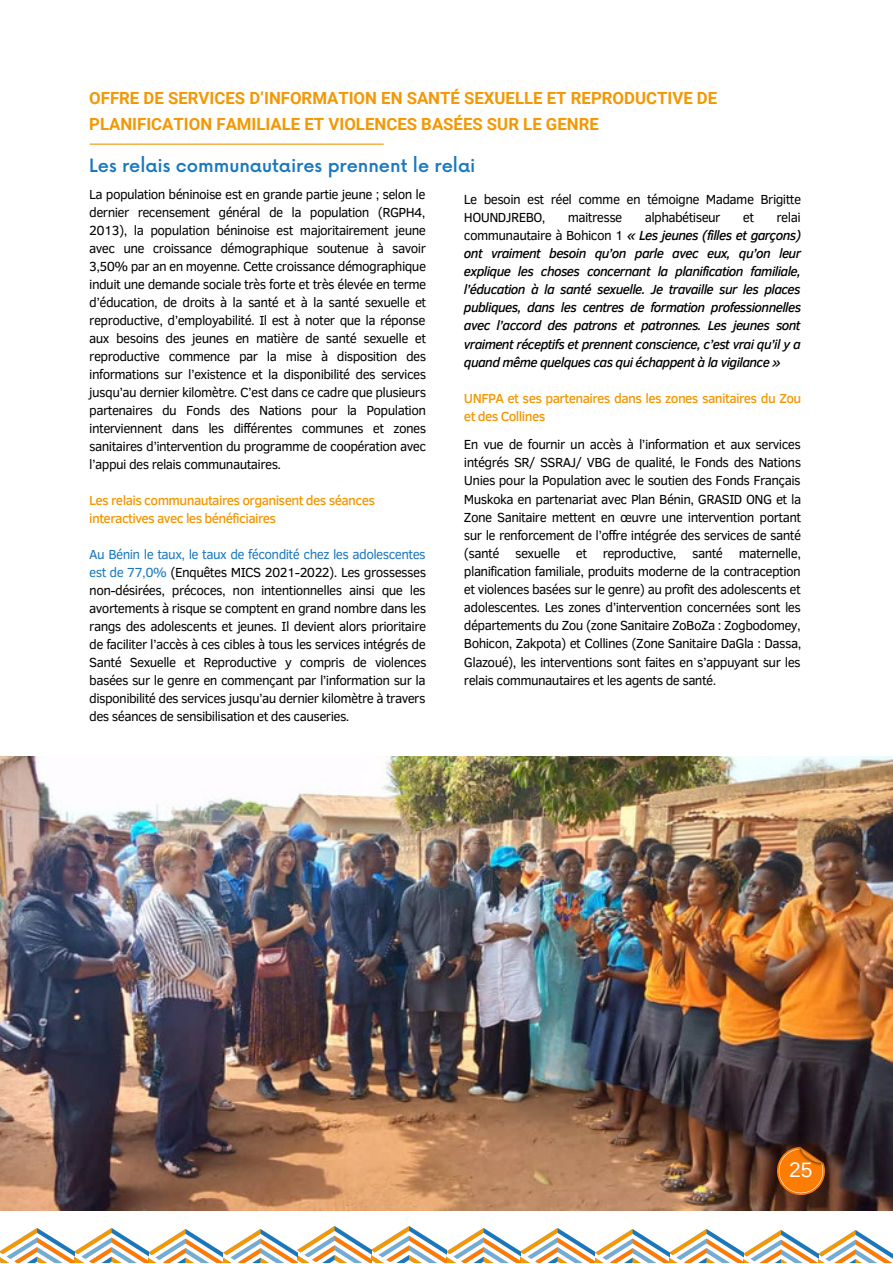
<style>
.page{position:relative;width:893px;height:1264px;background:#fff}
.page>*{position:absolute;margin:0;border:0;box-sizing:border-box;transform-origin:0 0}
.t1{font:21px "Arimo";color:#fff}
.t2{font:500 18px "Now";color:#1878be}
.t3{font:700 16.8px/25.8px "Roboto";color:#f39804}
.t4{font:13.5px/18px "Clear Sans";letter-spacing:-.045em;color:#000;text-align:justify}
.t5{font:italic 500 13.5px/18.1px "Clear Sans";letter-spacing:-.045em;color:#000;text-align:justify}
.t6{font:500 13.5px/18px "Clear Sans";letter-spacing:-.045em;color:#f39804}
.s1{color:#1878be}
.s2{font-weight:400;font-style:normal}
</style>
<div class="page">
<img style="left:0;top:1228px;width:297px;height:34px">
<img style="left:297px;top:1226px;width:149px;height:36px">
<img style="left:446px;top:1228px;width:446px;height:34px">
<img style="left:0;top:756px;width:892px;height:454px">
<img style="left:777px;top:1147px;width:47px;height:47px">
<hr style="left:90px;top:144px;width:293px;height:1px;background:#f39804">
<p class="t3" style="left:89px;top:85px;width:629px">OFFRE DE SERVICES D’INFORMATION EN SANTÉ SEXUELLE ET REPRODUCTIVE DE<br>PLANIFICATION FAMILIALE ET VIOLENCES BASÉES SUR LE GENRE</p>
<p class="t2" style="left:89px;top:156px;width:387px">Les relais communautaires prennent le relai</p>
<p class="t4" style="left:89px;top:185px;width:338px">La population béninoise est en grande partie jeune ; selon le dernier recensement général de la population (RGPH4, 2013), la population béninoise est majoritairement jeune avec une croissance démographique soutenue à savoir 3,50% par an en moyenne. Cette croissance démographique induit une demande sociale très forte et très élevée en terme d’éducation, de droits à la santé et à la santé sexuelle et reproductive, d’employabilité. Il est à noter que la réponse aux besoins des jeunes en matière de santé sexuelle et reproductive commence par la mise à disposition des informations sur l’existence et la disponibilité des services jusqu’au dernier kilomètre. C’est dans ce cadre que plusieurs partenaires du Fonds des Nations pour la Population interviennent dans les différentes communes et zones sanitaires d’intervention du programme de coopération avec l’appui des relais communautaires.</p>
<p class="t6" style="left:89px;top:491px;width:287px">Les relais communautaires organisent des séances interactives avec les bénéficiaires</p>
<p class="t4" style="left:89px;top:545px;width:339px"><span class="s1">Au Bénin le taux, le taux de fécondité chez les adolescentes est de 77,0%</span> (Enquêtes MICS 2021-2022). Les grossesses non-désirées, précoces, non intentionnelles ainsi que les avortements à risque se comptent en grand nombre dans les rangs des adolescents et jeunes. Il devient alors prioritaire de faciliter l’accès à ces cibles à tous les services intégrés de Santé Sexuelle et Reproductive y compris de violences basées sur le genre en commençant par l’information sur la disponibilité des services jusqu’au dernier kilomètre à travers des séances de sensibilisation et des causeries.</p>
<p class="t4" style="left:464px;top:189px;width:339px">Le besoin est réel comme en témoigne Madame Brigitte<br>HOUNDJREBO,</p>
<p class="t4" style="left:567px;top:207px;width:56px">maitresse</p>
<p class="t4" style="left:644px;top:207px;width:77px">alphabétiseur</p>
<p class="t4" style="left:742px;top:207px;width:13px">et</p>
<p class="t5" style="left:464px;top:207px;width:339px;text-indent:312px"><span class="s2">relai communautaire à Bohicon 1</span> « Les jeunes (filles et garçons) ont vraiment besoin qu’on parle avec eux, qu’on leur explique les choses concernant la planification familiale, l’éducation à la santé sexuelle. Je travaille sur les places publiques, dans les centres de formation professionnelles avec l’accord des patrons et patronnes. Les jeunes sont vraiment réceptifs et prennent conscience, c’est vrai qu’il y a quand même quelques cas qui échappent à la vigilance »</p>
<p class="t6" style="left:464px;top:388px;width:339px">UNFPA et ses partenaires dans les zones sanitaires du Zou et des Collines</p>
<p class="t4" style="left:464px;top:434px;width:339px">En vue de fournir un accès à l’information et aux services intégrés SR/ SSRAJ/ VBG de qualité, le Fonds des Nations Unies pour la Population avec le soutien des Fonds Français Muskoka en partenariat avec Plan Bénin, GRASID ONG et la Zone Sanitaire mettent en œuvre une intervention portant sur le renforcement de l’offre intégrée des services de santé (santé sexuelle et reproductive, santé maternelle, planification familiale, produits moderne de la contraception et violences basées sur le genre) au profit des adolescents et adolescentes. Les zones d’intervention concernées sont les départements du Zou (zone Sanitaire ZoBoZa : Zogbodomey, Bohicon, Zakpota) et Collines (Zone Sanitaire DaGla : Dassa, Glazoué), les interventions sont faites en s’appuyant sur les relais communautaires et les agents de santé.</p>
<p class="t1" style="left:789px;top:1158px;width:25px">25</p>
</div>
